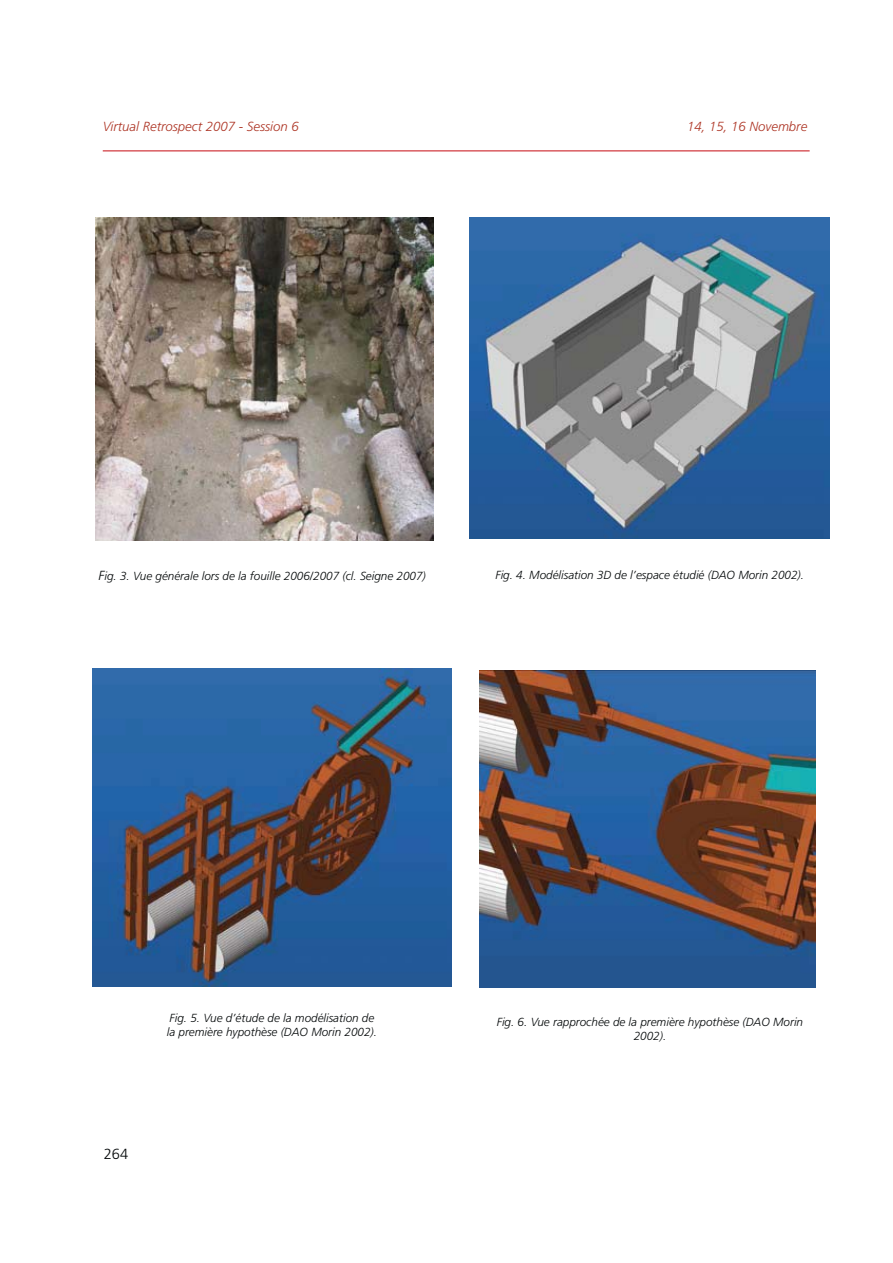
<style>
.page{position:relative;width:893px;height:1263px;background:#fff}
.page>*{position:absolute;margin:0;border:0;box-sizing:border-box;transform-origin:0 0}
.t1{font:300 14.7px "Frutiger";color:#040809}
.t2{font:italic 300 13.2px "Frutiger";color:#ad3424}
.t3{font:italic 300 11.7px/14.1px "Frutiger";color:#040809}
.s1{font-size:13.2px}
</style>
<div class="page">
<hr style="left:103px;top:150px;width:707px;height:1px;background:#cb2026">
<img style="left:95px;top:218px;width:339px;height:322px">
<img style="left:469px;top:217px;width:360px;height:321px">
<img style="left:92px;top:669px;width:360px;height:317px">
<img style="left:479px;top:670px;width:336px;height:318px">
<p class="t2" style="left:103px;top:121px;width:198px">Virtual Retrospect 2007 - Session 6</p>
<p class="t2" style="left:687px;top:121px;width:122px">14, 15, 16 Novembre</p>
<p class="t3" style="left:99px;top:569px;width:329px"><span class="s1">F</span>ig. 3. Vue générale lors de la fouille 2006/2007 (cl. Seigne 2007)</p>
<p class="t3" style="left:495px;top:569px;width:310px">Fig. 4. Modélisation 3D de l’espace étudié (DAO Morin 2002).</p>
<p class="t3" style="left:167px;top:1012px;width:212px">Fig. 5. Vue d’étude de la modélisation de la première hypothèse (DAO Morin 2002).</p>
<p class="t3" style="left:497px;top:1016px;width:308px;text-align:center">Fig. 6. Vue rapprochée de la première hypothèse (DAO Morin<br>2002).</p>
<p class="t1" style="left:104px;top:1148px;width:26px">264</p>
</div>
